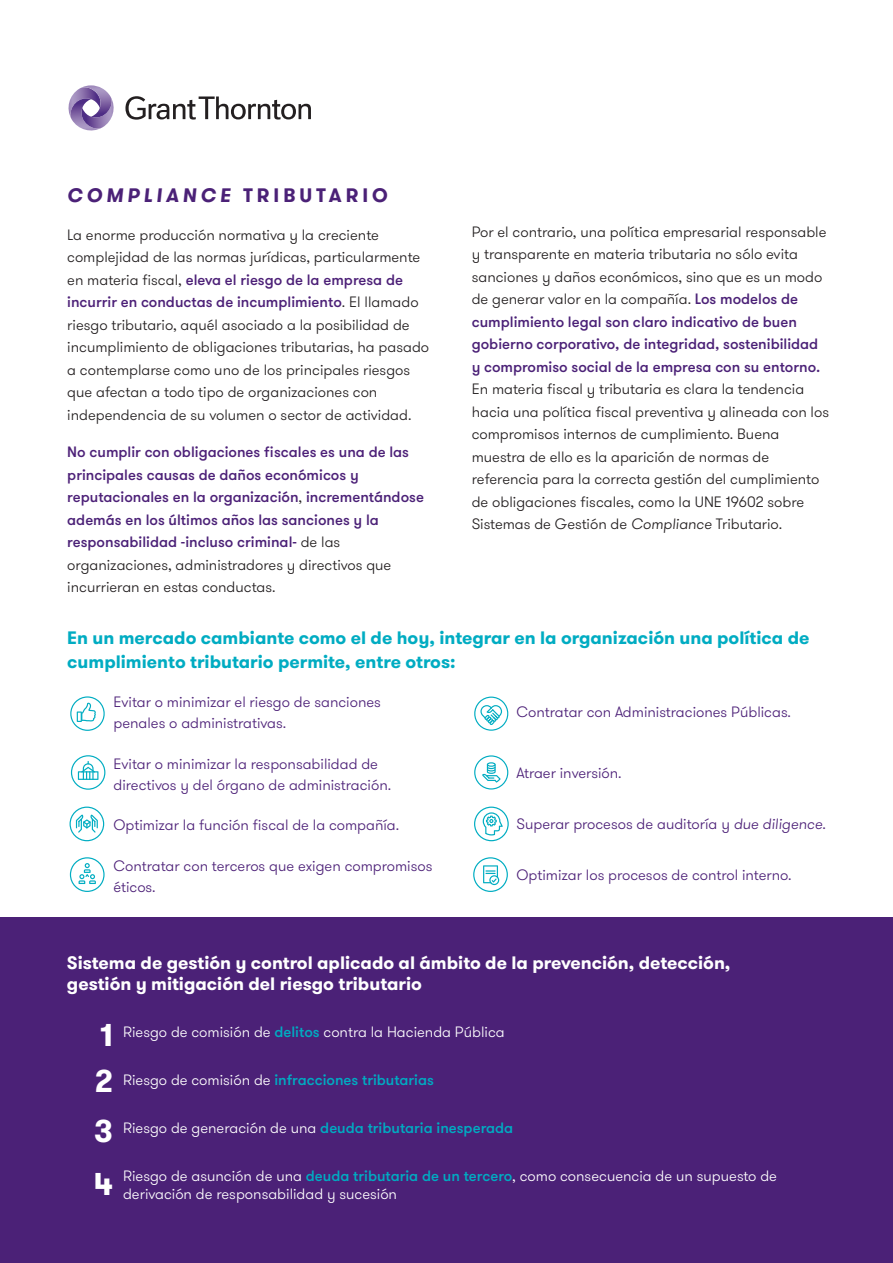
<style>
.page{position:relative;width:893px;height:1263px;background:#fff}
.page>*{position:absolute;margin:0;border:0;box-sizing:border-box;transform-origin:0 0}
.t1{font:700 31.5px/46.2px "GT Walsheim Pro";color:#fff}
.t2{font:italic 700 19.5px "GT Walsheim Pro";letter-spacing:.2em;color:#4b2177}
.t3{font:700 18px/24px "GT Walsheim Pro";color:#00acc2}
.t4{font:700 18px/21.6px "GT Walsheim Pro";color:#fff}
.t5{font:300 15px/22.5px "GT Walsheim Pro";color:#231f20}
.t6{font:300 15px/21px "GT Walsheim Pro";color:#4d2178}
.t7{font:500 15px/22.5px "GT Walsheim Pro";color:#4d2178}
.t8{font:300 15px/18px "GT Walsheim Pro";color:#fff}
.t9{font:500 15px "GT Walsheim Pro";color:#00acc2}
.s1{font-style:normal}
.s2{font-weight:500;color:#4d2178}
.s3{font-weight:300;color:#231f20}
.s4{color:#4b2177}
.s5{font-weight:500;color:#4b2177}
.s6{font-style:italic}
.s7{font-weight:500;color:#00acc2}
.s8{font-weight:300;color:#fff}
</style>
<div class="page">
<div style="left:0;top:917px;width:893px;height:346px;background:#4b2177"></div>
<svg style="left:125px;top:96px;width:186px;height:24px"></svg>
<svg style="left:68px;top:85px;width:46px;height:46px"></svg>
<svg style="left:70px;top:806px;width:34px;height:35px"></svg>
<svg style="left:70px;top:857px;width:35px;height:35px"></svg>
<svg style="left:474px;top:806px;width:35px;height:35px"></svg>
<svg style="left:70px;top:696px;width:35px;height:35px"></svg>
<svg style="left:473px;top:857px;width:35px;height:35px"></svg>
<svg style="left:71px;top:755px;width:34px;height:35px"></svg>
<svg style="left:474px;top:696px;width:35px;height:35px"></svg>
<svg style="left:474px;top:755px;width:34px;height:34px"></svg>
<h2 class="t2" style="left:67px;top:183px;width:322px">COMPLIANCE <span class="s1">TRIBUTARIO</span></h2>
<p class="t5" style="left:67px;top:224px;width:363px">La enorme producción normativa y la creciente complejidad de las normas jurídicas, particularmente en materia fiscal, <span class="s2">eleva el riesgo de la empresa de incurrir en conductas de incumplimiento</span>. El llamado riesgo tributario, aquél asociado a la posibilidad de incumplimiento de obligaciones tributarias, ha pasado a contemplarse como uno de los principales riesgos que afectan a todo tipo de organizaciones con independencia de su volumen o sector de actividad.</p>
<p class="t7" style="left:67px;top:441px;width:358px">No cumplir con obligaciones fiscales es una de las principales causas de daños económicos y reputacionales en la organización<span class="s3">,</span> <span class="s4">incrementándose además en los últimos años las sanciones y la responsabilidad -incluso criminal-</span> <span class="s3">de las organizaciones, administradores y directivos que incurrieran en estas conductas.</span></p>
<p class="t5" style="left:472px;top:221px;width:356px">Por el contrario, una política empresarial responsable y transparente en materia tributaria no sólo evita sanciones y daños económicos, sino que es un modo de generar valor en la compañía. <span class="s5">Los modelos de cumplimiento legal son claro indicativo de buen gobierno corporativo, de integridad, sostenibilidad y compromiso social de la empresa con su entorno.</span></p>
<p class="t5" style="left:472px;top:378px;width:359px">En materia fiscal y tributaria es clara la tendencia hacia una política fiscal preventiva y alineada con los compromisos internos de cumplimiento. Buena muestra de ello es la aparición de normas de referencia para la correcta gestión del cumplimiento de obligaciones fiscales, como la UNE 19602 sobre Sistemas de Gestión de <span class="s6">Compliance</span> Tributario.</p>
<p class="t3" style="left:67px;top:626px;width:744px">En un mercado cambiante como el de hoy, integrar en la organización una política de cumplimiento tributario permite, entre otros:</p>
<p class="t6" style="left:113px;top:692px;width:269px">Evitar o minimizar el riesgo de sanciones penales o administrativas.</p>
<p class="t6" style="left:113px;top:754px;width:279px">Evitar o minimizar la responsabilidad de directivos y del órgano de administración.</p>
<p class="t6" style="left:113px;top:815px;width:287px">Optimizar la función fiscal de la compañía.</p>
<p class="t6" style="left:113px;top:856px;width:320px">Contratar con terceros que exigen compromisos éticos.</p>
<p class="t6" style="left:516px;top:701px;width:276px">Contratar con Administraciones Públicas.</p>
<p class="t6" style="left:516px;top:763px;width:107px">Atraer inversión.</p>
<p class="t6" style="left:516px;top:814px;width:311px">Superar procesos de auditoría y <span class="s6">due diligence</span>.</p>
<p class="t6" style="left:516px;top:865px;width:277px">Optimizar los procesos de control interno.</p>
<p class="t4" style="left:67px;top:952px;width:665px">Sistema de gestión y control aplicado al ámbito de la prevención, detección, gestión y mitigación del riesgo tributario</p>
<p class="t8" style="left:123px;top:1023px;width:383px">Riesgo de comisión de <span class="s7">delitos</span> contra la Hacienda Pública</p>
<p class="t9" style="left:123px;top:1070px;width:312px"><span class="s8">Riesgo de comisión de</span> infracciones tributarias</p>
<p class="t9" style="left:123px;top:1118px;width:392px"><span class="s8">Riesgo de generación de una</span> deuda tributaria inesperada</p>
<p class="t8" style="left:123px;top:1167px;width:655px">Riesgo de asunción de una <span class="s7">deuda tributaria de un tercero</span>, como consecuencia de un supuesto de derivación de responsabilidad y sucesión</p>
<h1 class="t1" style="left:95px;top:1012px;width:20px">1<br>2</h1>
<h1 class="t1" style="left:94px;top:1105px;width:21px;line-height:52.2px">3<br>4</h1>
</div>
